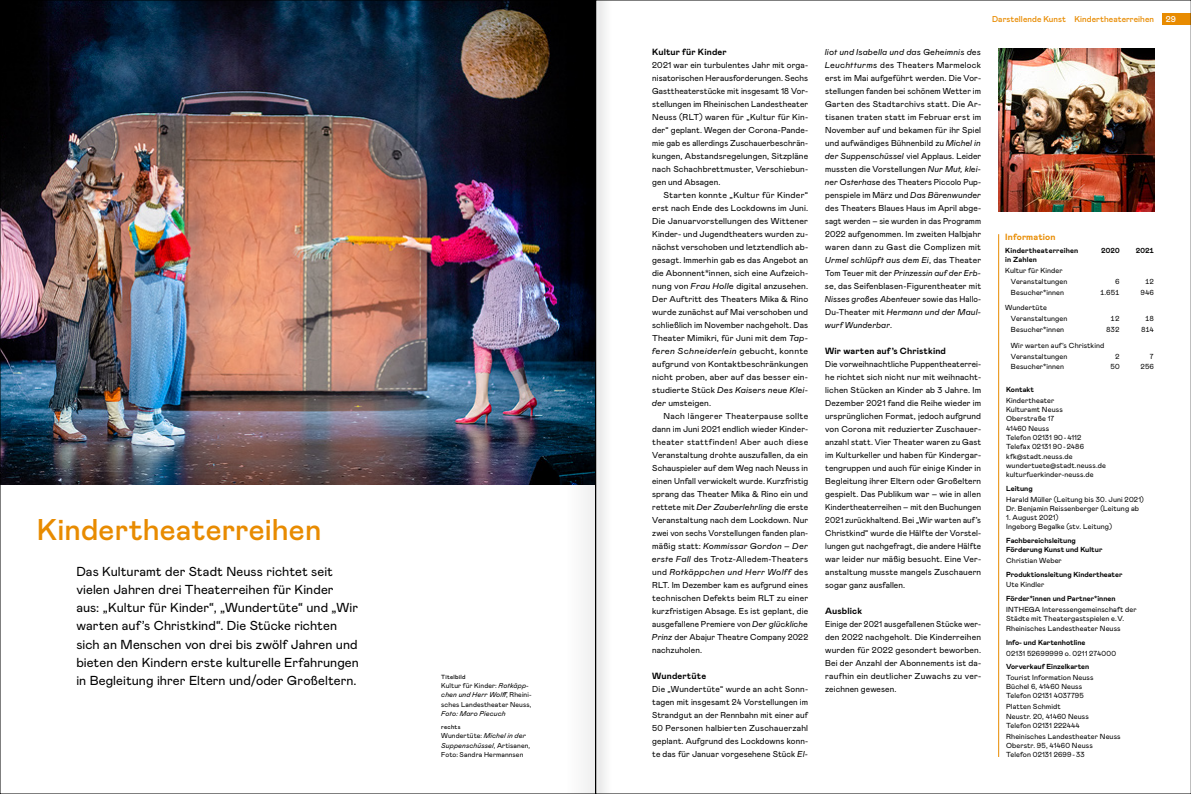
<style>
.page{position:relative;width:1191px;height:794px;background:#fff}
.page>*{position:absolute;margin:0;border:0;box-sizing:border-box;transform-origin:0 0}
.t1{font:500 30px "Mabry Pro";letter-spacing:.005em;color:#e88b00}
.t2{font:13px/18px "Mabry Pro";letter-spacing:.005em;color:#000}
.t3{font:700 9px "Mabry Pro";letter-spacing:.015em;color:#000}
.t4{font:700 9px "Mabry Pro";letter-spacing:.015em;color:#e88b00}
.t5{font:8.6px/13px "Mabry Pro";letter-spacing:.01em;color:#000}
.t6{font:8.6px/13px "Mabry Pro";letter-spacing:.01em;color:#000;text-align:justify;scale:.96 1}
.t7{font:8.6px/13px "Mabry Pro";letter-spacing:.01em;color:#000;text-align:justify;scale:.94 1}
.t8{font:500 8.5px "Mabry Pro";letter-spacing:.01em;color:#e88b00}
.t9{font:500 8.5px "Mabry Pro";color:#fff}
.t10{font:7.3px/9.3px "Mabry Pro";letter-spacing:.015em;color:#000}
.t11{font:700 7.3px/9.3px "Mabry Pro";color:#000}
.t12{font:700 7.3px/9.3px "Mabry Pro";letter-spacing:.02em;color:#000}
.t13{font:7px/9.5px "Mabry Pro";letter-spacing:.015em;color:#000}
.t14{font:italic 7px "Mabry Pro";letter-spacing:.02em;color:#000}
.t15{font:500 6px "Mabry Pro";letter-spacing:.045em;color:#000}
.s1{font-style:italic}
</style>
<div class="page">
<div style="left:1162px;top:14px;width:29px;height:11px;background:#e88b00"></div>
<img style="left:998px;top:48px;width:156px;height:164px">
<img style="left:2px;top:2px;width:563px;height:482px">
<hr style="left:998px;top:234px;width:1px;height:523px;background:#e88b00">
<svg style="left:565px;top:2px;width:41px;height:790px"></svg>
<h1 class="t1" style="left:37px;top:508px;width:286px">Kindertheaterreihen</h1>
<p class="t2" style="left:76px;top:562px;width:284px">Das Kulturamt der Stadt Neuss richtet seit vielen Jahren drei Theaterreihen für Kinder aus: „Kultur für Kinder“, „Wundertüte“ und „Wir warten auf’s Christkind“. Die Stücke richten sich an Menschen von drei bis zwölf Jahren und bieten den Kindern erste kulturelle Erfahrungen in Begleitung ihrer Eltern und/oder Großeltern.</p>
<p class="t15" style="left:441px;top:672px;width:26px">Titelbild</p>
<p class="t13" style="left:441px;top:680px;width:92px">Kultur für Kinder: <span class="s1">Rotkäpp&shy;chen und Herr Wolff</span>, Rheini&shy;sches Landestheater Neuss,</p>
<p class="t14" style="left:441px;top:709px;width:66px">Foto: Maro Piecuch</p>
<p class="t15" style="left:441px;top:723px;width:21px">rechts</p>
<p class="t13" style="left:441px;top:730px;width:90px">Wundertüte: <span class="s1">Michel in der<br>Suppenschüssel</span>, Artisanen,<br>Foto: Sandra Hermannsen</p>
<p class="t3" style="left:652px;top:45px;width:76px">Kultur für Kinder</p>
<p class="t5" style="left:652px;top:58px;width:157px;text-align:justify">2021 war ein turbulentes Jahr mit orga&shy;nisatorischen Herausforderungen. Sechs Gasttheaterstücke mit insgesamt 18 Vor&shy;stellungen im Rheinischen Landestheater Neuss (RLT) waren für „Kultur für Kin&shy;der“ geplant. Wegen der Corona-Pande&shy;mie gab es allerdings Zuschauerbeschrän&shy;kungen, Abstandsregelungen, Sitzpläne nach Schachbrettmuster, Verschiebun&shy;gen und Absagen.</p>
<p class="t5" style="left:652px;top:188px;width:159px;text-indent:11px">Starten konnte „Kultur für Kinder“ erst nach Ende des Lockdowns im Juni.<br>Die Januarvorstellungen des Wittener Kinder- und Jugendtheaters wurden zu&shy;nächst verschoben und letztendlich ab&shy;gesagt. Immerhin gab es das Angebot an die Abonnent*innen, sich eine Aufzeich&shy;nung von <span class="s1">Frau Holle</span> digital anzusehen.<br>Der Auftritt des Theaters Mika &amp; Rino wurde zunächst auf Mai verschoben und schließlich im November nachgeholt. Das Theater Mimikri, für Juni mit dem <span class="s1">Tap&shy;feren Schneiderlein</span> gebucht, konnte aufgrund von Kontaktbeschränkungen nicht proben, aber auf das besser ein&shy;studierte Stück <span class="s1">Des Kaisers neue Klei&shy;der</span> umsteigen.</p>
<p class="t5" style="left:652px;top:409px;width:159px;text-indent:11px">Nach längerer Theaterpause sollte dann im Juni 2021 endlich wieder Kinder&shy;theater stattfinden! Aber auch diese Veranstaltung drohte auszufallen, da ein Schauspieler auf dem Weg nach Neuss in einen Unfall verwickelt wurde. Kurzfristig sprang das Theater Mika &amp; Rino ein und rettete mit <span class="s1">Der Zauberlehrling</span> die erste Veranstaltung nach dem Lockdown. Nur zwei von sechs Vorstellungen fanden plan&shy;mäßig statt: <span class="s1">Kommissar Gordon – Der erste Fall</span> des Trotz-Alledem-Theaters und <span class="s1">Rotkäppchen und Herr Wolff</span> des RLT. Im Dezember kam es aufgrund eines technischen Defekts beim RLT zu einer kurzfristigen Absage. Es ist geplant, die ausgefallene Premiere von <span class="s1">Der glückliche Prinz</span> der Abajur Theatre Company 2022 nachzuholen.</p>
<p class="t3" style="left:652px;top:669px;width:55px">Wundertüte</p>
<p class="t5" style="left:652px;top:682px;width:159px">Die „Wundertüte“ wurde an acht Sonn&shy;tagen mit insgesamt 24 Vorstellungen im Strandgut an der Rennbahn mit einer auf 50 Personen halbierten Zuschauerzahl geplant. Aufgrund des Lockdowns konn&shy;te das für Januar vorgesehene Stück <span class="s1">El-</span></p>
<p class="t5" style="left:825px;top:45px;width:159px"><span class="s1">liot und Isabella und das Geheimnis des Leuchtturms</span> des Theaters Marmelock erst im Mai aufgeführt werden. Die Vor&shy;stellungen fanden bei schönem Wetter im Garten des Stadtarchivs statt. Die Ar&shy;tisanen traten statt im Februar erst im November auf und bekamen für ihr Spiel und aufwändiges Bühnenbild zu <span class="s1">Michel in der Suppenschüssel</span> viel Applaus. Leider mussten die Vorstellungen <span class="s1">Nur Mut, klei&shy;ner Osterhase</span> des Theaters Piccolo Pup&shy;penspiele im März und <span class="s1">Das Bärenwunder </span>des Theaters Blaues Haus im April abge&shy;sagt werden – sie wurden in das Programm 2022 aufgenommen. Im zweiten Halbjahr waren dann zu Gast die Complizen mit <span class="s1">Urmel schlüpft aus dem Ei</span>, das Theater Tom Teuer mit der <span class="s1">Prinzessin auf der Erb&shy;se</span>, das Seifenblasen-Figurentheater mit <span class="s1">Nisses großes Abenteuer</span> sowie das Hallo-Du-Theater mit <span class="s1">Hermann und der Maul&shy;wurf Wunderbar</span>.</p>
<p class="t3" style="left:825px;top:344px;width:122px">Wir warten auf’s Christkind</p>
<p class="t6" style="left:825px;top:357px;width:164px">Die vorweihnachtliche Puppentheaterrei&shy;he richtet sich nicht nur mit weihnacht&shy;lichen Stücken an Kinder ab 3 Jahre. Im Dezember 2021 fand die Reihe wieder im ursprünglichen Format, jedoch aufgrund von Corona mit reduzierter Zuschauer&shy;anzahl statt. Vier Theater waren zu Gast im Kulturkeller und haben für Kindergar&shy;tengruppen und auch für einige Kinder in Begleitung ihrer Eltern oder Großeltern gespielt. Das Publikum war – wie in allen Kindertheaterreihen – mit den Buchungen 2021 zurückhaltend. Bei „Wir warten auf’s Christkind“ wurde die Hälfte der Vorstel&shy;lungen gut nachgefragt, die andere Hälfte war leider nur mäßig besucht. Eine Ver&shy;anstaltung musste mangels Zuschauern sogar ganz ausfallen.</p>
<p class="t3" style="left:825px;top:604px;width:39px">Ausblick</p>
<p class="t7" style="left:825px;top:617px;width:167px">Einige der 2021 ausgefallenen Stücke wer&shy;den 2022 nachgeholt. Die Kinderreihen wurden für 2022 gesondert beworben.<br>Bei der Anzahl der Abonnements ist da&shy;raufhin ein deutlicher Zuwachs zu ver&shy;zeichnen gewesen.</p>
<p class="t8" style="left:992px;top:13px;width:163px">Darstellende Kunst Kindertheaterreihen</p>
<p class="t4" style="left:1005px;top:231px;width:52px">Information</p>
<p class="t12" style="left:1005px;top:246px;width:75px">Kindertheaterreihen in Zahlen</p>
<p class="t11" style="left:1101px;top:246px;width:20px">2020</p>
<p class="t11" style="left:1135px;top:246px;width:20px">2021</p>
<p class="t10" style="left:1011px;top:265px;width:58px;line-height:10.9px;text-indent:-6px">Kultur für Kinder<br>Veranstaltungen</p>
<p class="t10" style="left:1115px;top:276px;width:6px">6</p>
<p class="t10" style="left:1145px;top:276px;width:10px">12</p>
<p class="t10" style="left:1011px;top:287px;width:55px">Besucher*innen</p>
<p class="t10" style="left:1100px;top:287px;width:21px">1.651</p>
<p class="t10" style="left:1140px;top:287px;width:15px">946</p>
<p class="t10" style="left:1011px;top:302px;width:58px;line-height:10.9px;text-indent:-6px">Wundertüte<br>Veranstaltungen</p>
<p class="t10" style="left:1110px;top:314px;width:10px">12</p>
<p class="t10" style="left:1145px;top:314px;width:10px">18</p>
<p class="t10" style="left:1011px;top:325px;width:55px">Besucher*innen</p>
<p class="t10" style="left:1106px;top:325px;width:15px">832</p>
<p class="t10" style="left:1141px;top:325px;width:15px">814</p>
<p class="t10" style="left:1011px;top:339px;width:95px;line-height:10.9px">Wir warten auf’s Christkind<br>Veranstaltungen</p>
<p class="t10" style="left:1115px;top:351px;width:6px">2</p>
<p class="t10" style="left:1149px;top:351px;width:6px">7</p>
<p class="t10" style="left:1011px;top:362px;width:55px">Besucher*innen</p>
<p class="t10" style="left:1110px;top:362px;width:11px">50</p>
<p class="t10" style="left:1140px;top:362px;width:15px">256</p>
<p class="t11" style="left:1006px;top:384px;width:30px">Kontakt</p>
<p class="t10" style="left:1006px;top:395px;width:101px">Kindertheater<br>Kulturamt Neuss<br>Oberstraße 17<br>41460 Neuss<br>Telefon 02131 90-4112<br>Telefax 02131 90-2486 kfk@stadt.neuss.de wundertuete@stadt.neuss.de kulturfuerkinder-neuss.de</p>
<p class="t11" style="left:1006px;top:483px;width:28px">Leitung</p>
<p class="t10" style="left:1006px;top:494px;width:139px">Harald Müller (Leitung bis 30. Juni 2021)<br>Dr. Benjamin Reissenberger (Leitung ab</p>
<p class="t10" style="left:1006px;top:512px;width:108px">1. August 2021)<br>Ingeborg Begalke (stv. Leitung)</p>
<p class="t11" style="left:1006px;top:535px;width:98px">Fachbereichsleitung<br>Förderung Kunst und Kultur</p>
<p class="t10" style="left:1006px;top:555px;width:57px">Christian Weber</p>
<p class="t11" style="left:1006px;top:569px;width:118px">Produktionsleitung Kindertheater</p>
<p class="t10" style="left:1006px;top:580px;width:40px">Ute Kindler</p>
<p class="t11" style="left:1006px;top:593px;width:111px">Förder*innen und Partner*innen</p>
<p class="t10" style="left:1006px;top:604px;width:132px">INTHEGA Interessengemeinschaft der<br>Städte mit Theatergastspielen e.V.</p>
<p class="t10" style="left:1006px;top:624px;width:116px">Rheinisches Landestheater Neuss</p>
<p class="t11" style="left:1006px;top:637px;width:81px">Info- und Kartenhotline</p>
<p class="t10" style="left:1006px;top:648px;width:111px">02131 52699999 o. 0211 274000</p>
<p class="t11" style="left:1006px;top:661px;width:85px">Vorverkauf Einzelkarten</p>
<p class="t10" style="left:1006px;top:672px;width:89px">Tourist Information Neuss<br>Büchel 6, 41460 Neuss<br>Telefon 02131 4037795</p>
<p class="t10" style="left:1006px;top:701px;width:84px">Platten Schmidt<br>Neustr. 20, 41460 Neuss<br>Telefon 02131 222444</p>
<p class="t10" style="left:1006px;top:731px;width:116px">Rheinisches Landestheater Neuss<br>Oberstr. 95, 41460 Neuss<br>Telefon 02131 2699-33</p>
<p class="t9" style="left:1165px;top:13px;width:12px">29</p>
</div>
